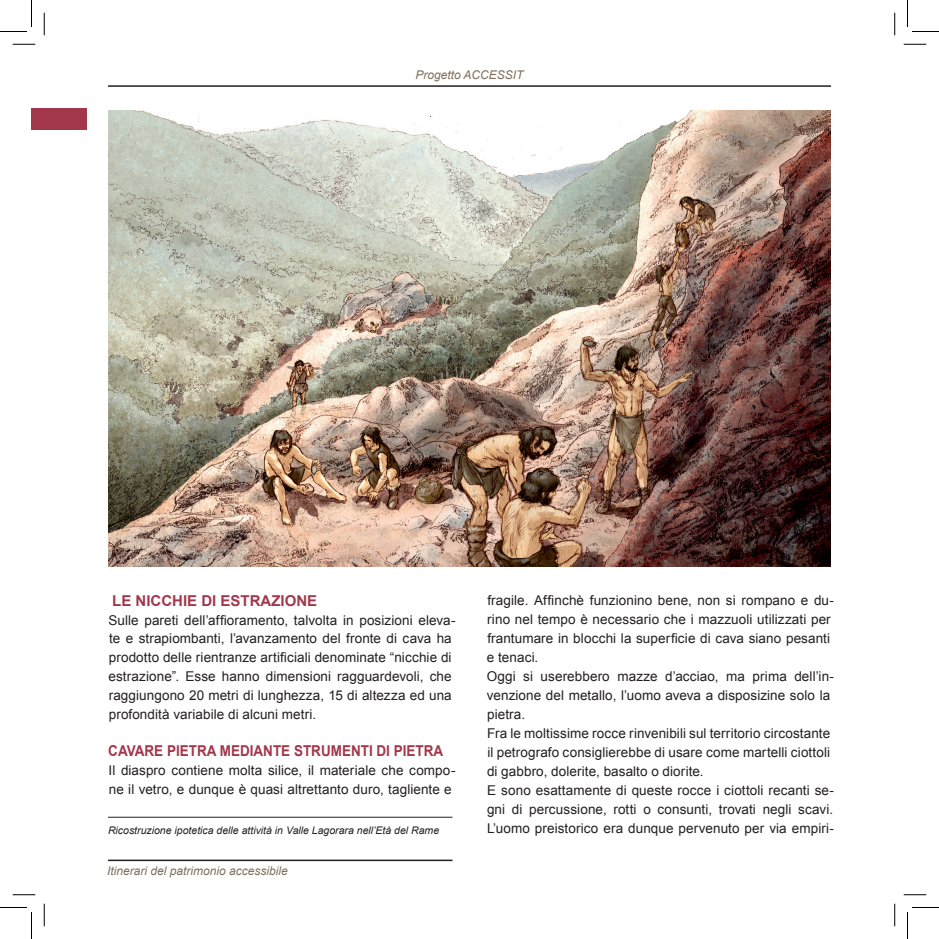
<style>
.page{position:relative;width:939px;height:939px;background:#fff}
.page>*{position:absolute;margin:0;border:0;box-sizing:border-box;transform-origin:0 0}
.t1{font:700 15px "Arial";color:#a2374c;scale:.9 1}
.t2{font:700 15px "Arial";color:#a2374c}
.t3{font:13.5px/19px "Arial";letter-spacing:.005em;color:#231f20}
.t4{font:italic 12px "Arial";color:#806f5b}
.t5{font:italic 10.5px "Arial";color:#231f20}
</style>
<div class="page">
<hr style="left:108px;top:85px;width:723px;height:2px;background:#231f20">
<div style="left:32px;top:108px;width:55px;height:21px;background:#a2374c"></div>
<hr style="left:108px;top:860px;width:344px;height:1px;background:#231f20">
<hr style="left:108px;top:817px;width:344px;height:1px;background:#231f20">
<img style="left:108px;top:110px;width:723px;height:457px">
<svg style="left:13px;top:44px;width:22px;height:1px"></svg>
<svg style="left:904px;top:44px;width:22px;height:1px"></svg>
<svg style="left:13px;top:894px;width:22px;height:1px"></svg>
<svg style="left:904px;top:894px;width:22px;height:1px"></svg>
<svg style="left:44px;top:13px;width:1px;height:22px"></svg>
<svg style="left:44px;top:904px;width:1px;height:22px"></svg>
<svg style="left:894px;top:13px;width:1px;height:22px"></svg>
<svg style="left:894px;top:904px;width:1px;height:22px"></svg>
<svg style="left:0;top:0;width:32px;height:32px"></svg>
<svg style="left:0;top:907px;width:32px;height:32px"></svg>
<svg style="left:907px;top:0;width:32px;height:32px"></svg>
<svg style="left:907px;top:907px;width:32px;height:32px"></svg>
<p class="t4" style="left:415px;top:68px;width:110px">Progetto Accessit</p>
<p class="t2" style="left:112px;top:592px;width:44px">LE NICCHIE</p>
<p class="t2" style="left:201px;top:592px;width:116px">DI ESTRAZIONE</p>
<p class="t3" style="left:108px;top:610px;width:349px">Sulle pareti dell’affioramento, talvolta in posizioni eleva&shy;te e strapiombanti, l’avanzamento del fronte di cava ha prodotto delle rientranze artificiali denominate “nicchie di estrazione”. Esse hanno dimensioni ragguardevoli, che raggiungono 20 metri di lunghezza, 15 di altezza ed una profondità variabile di alcuni metri.</p>
<p class="t1" style="left:108px;top:743px;width:22px">CAVARE</p>
<p class="t1" style="left:167px;top:743px;width:81px">PIETRA MEDIA</p>
<p class="t1" style="left:263px;top:743px;width:190px">NTE STRUMENTI DI PIETRA</p>
<p class="t3" style="left:109px;top:761px;width:348px">Il diaspro contiene molta silice, il materiale che compo&shy;ne il vetro, e dunque è quasi altrettanto duro, tagliente e</p>
<p class="t5" style="left:108px;top:825px;width:333px">Ricostruzione ipotetica delle attività in Valle Lagorara nell’Età del Rame</p>
<p class="t4" style="left:107px;top:864px;width:182px">Itinerari del patrimonio accessibile</p>
<p class="t3" style="left:487px;top:590px;width:349px">fragile. Affinchè funzionino bene, non si rompano e du&shy;rino nel tempo è necessario che i mazzuoli utilizzati per frantumare in blocchi la superficie di cava siano pesanti e tenaci.<br>Oggi si userebbero mazze d’acciao, ma prima dell’in&shy;venzione del metallo, l’uomo aveva a disposizine solo la pietra.<br>Fra le moltissime rocce rinvenibili sul territorio circostante il petrografo consiglierebbe di usare come martelli ciottoli di gabbro, dolerite, basalto o diorite.<br>E sono esattamente di queste rocce i ciottoli recanti se&shy;gni di percussione, rotti o consunti, trovati negli scavi.<br>L’uomo preistorico era dunque pervenuto per via empiri-</p>
</div>
